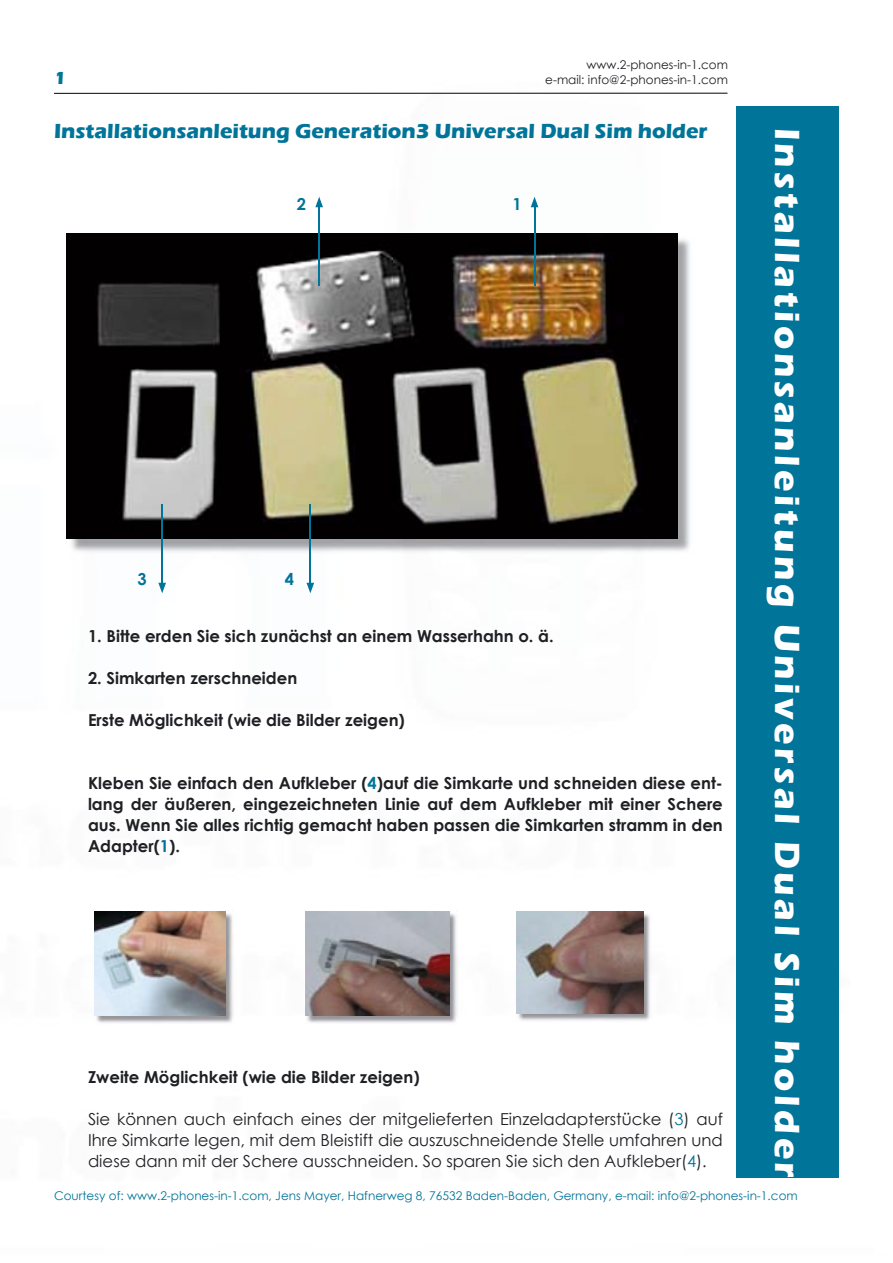
<style>
.page{position:relative;width:893px;height:1263px;background:#fff}
.page>*{position:absolute;margin:0;border:0;box-sizing:border-box;transform-origin:0 0}
.t1{font:700 36px "Eras ITC";letter-spacing:.1em;color:#fff}
.t2{font:700 21px "Eras ITC";color:#007499}
.t3{font:700 18px "Eras ITC";color:#007499}
.t4{font:700 16.5px/21px "Century Gothic";color:#1f2024;text-align:justify}
.t5{font:16.5px/21px "Century Gothic";color:#1f2024;text-align:justify}
.t6{font:700 16.5px "Century Gothic";color:#007499}
.t7{font:12px "Century Gothic";color:#007499}
.t8{font:12px/15px "Century Gothic";color:#1f2024;text-align:right}
.s1{color:#007499}
</style>
<div class="page">
<img style="left:54px;top:92px;width:683px;height:178px">
<img style="left:736px;top:270px;width:1px;height:908px">
<hr style="left:54px;top:93px;width:673px;height:1px;background:#1f2024">
<img style="left:71px;top:235px;width:622px;height:319px">
<img style="left:67px;top:234px;width:611px;height:305px">
<hr style="left:161px;top:504px;width:2px;height:81px;background:#007499">
<svg style="left:158px;top:583px;width:8px;height:10px"></svg>
<hr style="left:310px;top:504px;width:1px;height:81px;background:#007499">
<svg style="left:306px;top:583px;width:8px;height:10px"></svg>
<hr style="left:534px;top:205px;width:1px;height:81px;background:#007499">
<svg style="left:531px;top:197px;width:7px;height:10px"></svg>
<hr style="left:318px;top:205px;width:2px;height:81px;background:#007499">
<svg style="left:315px;top:197px;width:8px;height:10px"></svg>
<img style="left:94px;top:911px;width:140px;height:112px">
<img style="left:94px;top:911px;width:131px;height:104px">
<img style="left:305px;top:911px;width:153px;height:112px">
<img style="left:305px;top:911px;width:144px;height:104px">
<img style="left:516px;top:911px;width:134px;height:110px">
<img style="left:516px;top:911px;width:127px;height:102px">
<div style="left:737px;top:106px;width:102px;height:1072px;background:#007499"></div>
<p class="t3" style="left:54px;top:68px;width:13px">1</p>
<p class="t8" style="left:545px;top:57px;width:184px">www.2-phones-in-1.com e-mail: info@2-phones-in-1.com</p>
<p class="t2" style="left:54px;top:119px;width:655px">Installationsanleitung Generation3 Universal Dual Sim holder</p>
<p class="t6" style="left:297px;top:192px;width:11px">2</p>
<p class="t6" style="left:512px;top:192px;width:11px">1</p>
<p class="t6" style="left:137px;top:567px;width:11px">3</p>
<p class="t6" style="left:285px;top:567px;width:11px">4</p>
<p class="t4" style="left:88px;top:625px;width:467px">1. Bitte erden Sie sich zunächst an einem Wasserhahn o. ä.</p>
<p class="t4" style="left:88px;top:667px;width:211px">2. Simkarten zerschneiden</p>
<p class="t4" style="left:88px;top:709px;width:318px">Erste Möglichkeit (wie die Bilder zeigen)</p>
<p class="t4" style="left:88px;top:772px;width:636px">Kleben Sie einfach den Aufkleber (<span class="s1">4</span>)auf die Simkarte und schneiden diese ent&shy;lang der äußeren, eingezeichneten Linie auf dem Aufkleber mit einer Schere aus. Wenn Sie alles richtig gemacht haben passen die Simkarten stramm in den Adapter(<span class="s1">1</span>).</p>
<p class="t4" style="left:88px;top:1066px;width:333px">Zweite Möglichkeit (wie die Bilder zeigen)</p>
<p class="t5" style="left:88px;top:1108px;width:636px">Sie können auch einfach eines der mitgelieferten Einzeladapterstücke (<span class="s1">3</span>) auf Ihre Simkarte legen, mit dem Bleistift die auszuschneidende Stelle umfahren und diese dann mit der Schere ausschneiden. So sparen Sie sich den Aufkleber(<span class="s1">4</span>).</p>
<h1 class="t1" style="left:808px;top:128px;width:1052px;rotate:90deg">Installationsanleitung Universal Dual Sim holder</h1>
<p class="t7" style="left:54px;top:1187px;width:745px">Courtesy of: www.2-phones-in-1.com, Jens Mayer, Hafnerweg 8, 76532 Baden-Baden, Germany, e-mail: info@2-phones-in-1.com</p>
</div>
